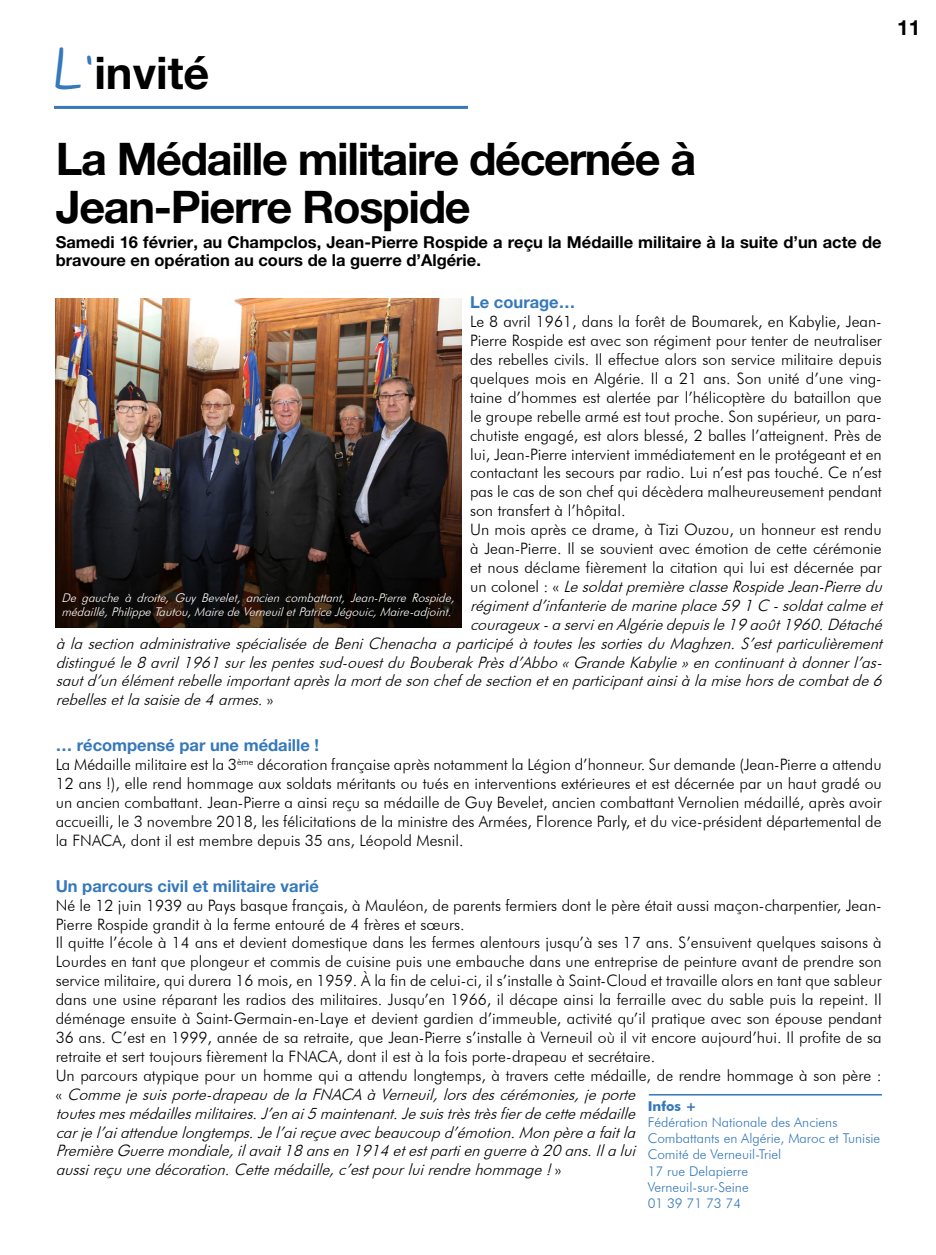
<style>
.page{position:relative;width:936px;height:1255px;background:#fff}
.page>*{position:absolute;margin:0;border:0;box-sizing:border-box;transform-origin:0 0}
.t1{font:700 45px/48px "Helvetica Neue LT Pro";letter-spacing:-.03em;color:#000}
.t2{font:700 21px "Helvetica Neue LT Pro";color:#000}
.t3{font:700 16.5px/18px "Helvetica Neue LT Pro";color:#000}
.t4{font:700 16.5px "Helvetica Neue LT Pro";color:#3578bb}
.t5{font:300 15.75px/18.9px "Futura BT";color:#000;text-align:justify}
.t6{font:italic 300 15.75px "Futura BT";color:#000}
.t7{font:300 13.5px/16.2px "Futura BT";color:#3578bb}
.t8{font:700 13.5px "Futura BT";color:#3578bb}
.t9{font:italic 300 12px/14.4px "Futura BT";color:#fff}
.s1{font-family:"My Lucky Penny";font-weight:400;color:#3578bb}
.s2{font-style:normal}
.s3{font-style:italic}
</style>
<div class="page">
<hr style="left:54px;top:106px;width:414px;height:3px;background:#3578bb">
<hr style="left:648px;top:1093px;width:233px;height:2px;background:#3578bb">
<img style="left:56px;top:299px;width:405px;height:328px">
<h1 class="t1" style="left:54px;top:48px;width:157px"><span class="s1">L’</span>invité</h1>
<h2 class="t2" style="left:897px;top:14px;width:25px">11</h2>
<h1 class="t1" style="left:56px;top:134px;width:642px">La Médaille militaire décernée à<br>Jean-Pierre Rospide</h1>
<p class="t3" style="left:56px;top:233px;width:827px">Samedi 16 février, au Champclos, Jean-Pierre Rospide a reçu la Médaille militaire à la suite d’un acte de bravoure en opération au cours de la guerre d’Algérie.</p>
<p class="t4" style="left:470px;top:292px;width:107px">Le courage…</p>
<p class="t5" style="left:470px;top:312px;width:413px">Le 8 avril 1961, dans la forêt de Boumarek, en Kabylie, Jean-</p>
<p class="t5" style="left:470px;top:331px;width:413px">Pierre Rospide est avec son régiment pour tenter de neutraliser</p>
<p class="t5" style="left:470px;top:350px;width:413px">des rebelles civils. Il effectue alors son service militaire depuis</p>
<p class="t5" style="left:470px;top:368px;width:413px">quelques mois en Algérie. Il a 21 ans. Son unité d’une ving-</p>
<p class="t5" style="left:470px;top:387px;width:413px">taine d’hommes est alertée par l’hélicoptère du bataillon que</p>
<p class="t5" style="left:470px;top:406px;width:413px">le groupe rebelle armé est tout proche. Son supérieur, un para-</p>
<p class="t5" style="left:470px;top:425px;width:413px">chutiste engagé, est alors blessé, 2 balles l’atteignent. Près de</p>
<p class="t5" style="left:470px;top:444px;width:413px">lui, Jean-Pierre intervient immédiatement en le protégeant et en</p>
<p class="t5" style="left:470px;top:463px;width:413px">contactant les secours par radio. Lui n’est pas touché. Ce n’est</p>
<p class="t5" style="left:470px;top:482px;width:413px">pas le cas de son chef qui décèdera malheureusement pendant</p>
<p class="t5" style="left:470px;top:501px;width:157px">son transfert à l’hôpital.</p>
<p class="t5" style="left:470px;top:520px;width:413px">Un mois après ce drame, à Tizi Ouzou, un honneur est rendu</p>
<p class="t5" style="left:470px;top:539px;width:413px">à Jean-Pierre. Il se souvient avec émotion de cette cérémonie</p>
<p class="t5" style="left:470px;top:557px;width:413px">et nous déclame fièrement la citation qui lui est décernée par</p>
<p class="t6" style="left:470px;top:576px;width:418px"><span class="s2">u n c o l o n e l : «</span> LesoldatpremièreclasseRospideJean-Pierredu</p>
<p class="t6" style="left:470px;top:595px;width:418px">régimentd’infanteriedemarineplace591C -soldatcalmeet</p>
<p class="t6" style="left:470px;top:614px;width:418px">courageux-aservienAlgériedepuisle19août1960.Détaché</p>
<p class="t6" style="left:56px;top:633px;width:832px">àlasectionadministrativespécialiséedeBeniChenachaaparticipéàtouteslessortiesduMaghzen.S’estparticulièrement</p>
<p class="t6" style="left:56px;top:652px;width:832px">distinguéle8avril1961surlespentessud-ouestduBouberakPrèsd’Abbo«GrandeKabylie»encontinuantàdonnerl’as-</p>
<p class="t6" style="left:56px;top:671px;width:832px">sautd’unélémentrebelleimportantaprèslamortdesonchefdesectionetenparticipantainsiàlamisehorsdecombatde6</p>
<p class="t6" style="left:56px;top:690px;width:219px">rebellesetlasaisiede4armes.<span class="s2">»</span></p>
<p class="t4" style="left:56px;top:735px;width:265px">… récompensé par une médaille !</p>
<p class="t5" style="left:56px;top:755px;width:827px">La Médaille militaire est la 3<sup>ème</sup> décoration française après notamment la Légion d’honneur. Sur demande (Jean-Pierre a attendu 12 ans !), elle rend hommage aux soldats méritants ou tués en interventions extérieures et est décernée par un haut gradé ou un ancien combattant. Jean-Pierre a ainsi reçu sa médaille de Guy Bevelet, ancien combattant Vernolien médaillé, après avoir accueilli, le 3 novembre 2018, les félicitations de la ministre des Armées, Florence Parly, et du vice-président départemental de la FNACA, dont il est membre depuis 35 ans, Léopold Mesnil.</p>
<p class="t4" style="left:56px;top:875px;width:264px">Un parcours civil et militaire varié</p>
<p class="t5" style="left:56px;top:895px;width:827px;text-align:left">Né le 12 juin 1939 au Pays basque français, à Mauléon, de parents fermiers dont le père était aussi maçon-charpentier, Jean-Pierre Rospide grandit à la ferme entouré de 4 frères et sœurs.<br>Il quitte l’école à 14 ans et devient domestique dans les fermes alentours jusqu’à ses 17 ans. S’ensuivent quelques saisons à Lourdes en tant que plongeur et commis de cuisine puis une embauche dans une entreprise de peinture avant de prendre son service militaire, qui durera 16 mois, en 1959. À la fin de celui-ci, il s’installe à Saint-Cloud et travaille alors en tant que sableur dans une usine réparant les radios des militaires. Jusqu’en 1966, il décape ainsi la ferraille avec du sable puis la repeint. Il déménage ensuite à Saint-Germain-en-Laye et devient gardien d’immeuble, activité qu’il pratique avec son épouse pendant 36 ans. C’est en 1999, année de sa retraite, que Jean-Pierre s’installe à Verneuil où il vit encore aujourd’hui. Il profite de sa retraite et sert toujours fièrement la FNACA, dont il est à la fois porte-drapeau et secrétaire.<br>Un parcours atypique pour un homme qui a attendu longtemps, à travers cette médaille, de rendre hommage à son père : « <span class="s3">Commejesuisporte-drapeaudelaFNACA àVerneuil,lorsdescérémonies,jeporte toutesmesmédaillesmilitaires.J’enai5maintenant.Jesuistrèstrèsfierdecettemédaille carjel’aiattenduelongtemps.Jel’aireçueavecbeaucoupd’émotion.Monpèreafaitla PremièreGuerremondiale,ilavait18ansen1914etestpartienguerreà20ans.Ilalui aussireçuunedécoration.Cettemédaille,c’estpourluirendrehommage!</span>»</p>
<p class="t9" style="left:61px;top:590px;width:398px">De gauche à droite, Guy Bevelet, ancien combattant, Jean-Pierre Rospide, médaillé,PhilippeTautou,MairedeVerneuiletPatriceJégouic,Maire-adjoint.</p>
<p class="t8" style="left:647px;top:1097px;width:50px">Infos +</p>
<p class="t7" style="left:647px;top:1113px;width:234px">Fédération Nationale des Anciens<br>Combattants en Algérie, Maroc et Tunisie<br>Comité de Verneuil-Triel<br>17 rue Delapierre<br>Verneuil-sur-Seine<br>01 39 71 73 74</p>
</div>
